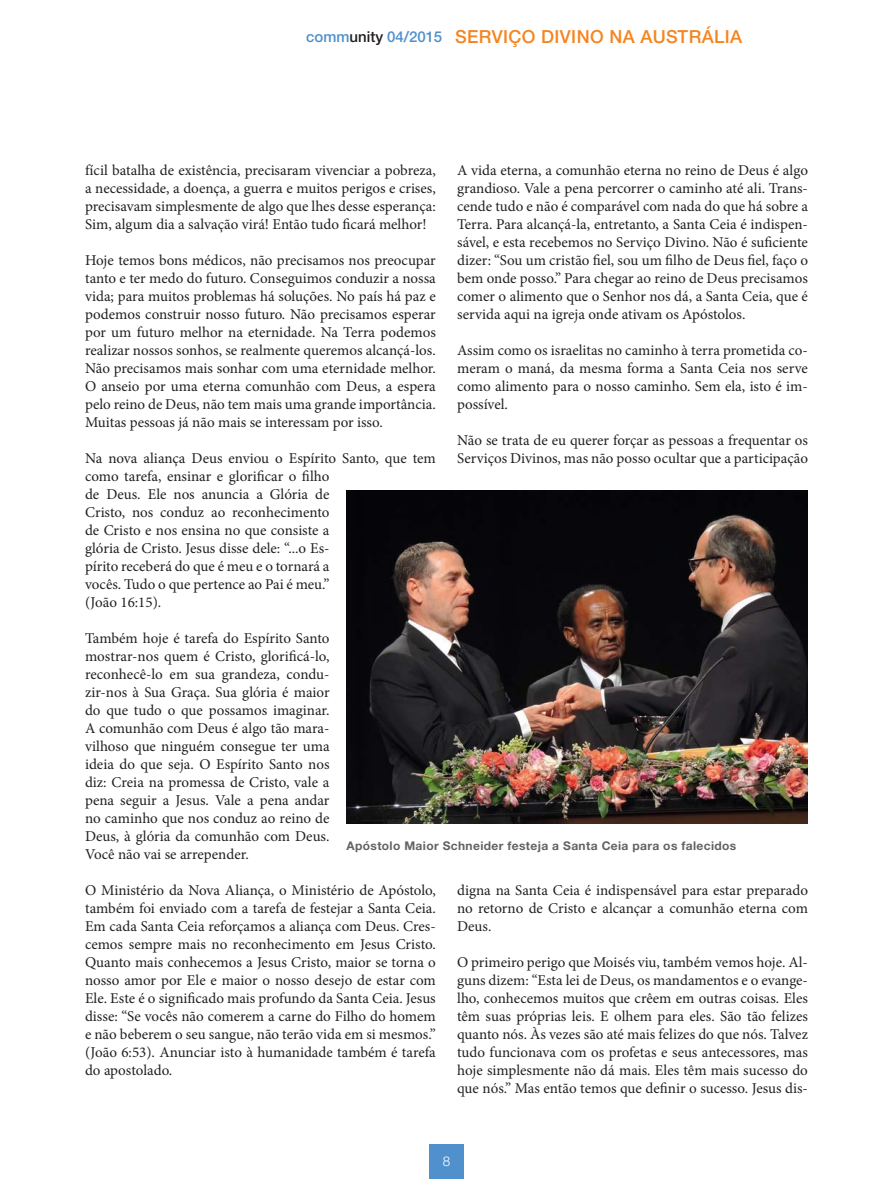
<style>
.page{position:relative;width:893px;height:1191px;background:#fff}
.page>*{position:absolute;margin:0;border:0;box-sizing:border-box;transform-origin:0 0}
._14_Rubrikzeile_oben{font:500 18px "Helvetica Neue LTW1 G";letter-spacing:.02em;color:#f58520}
._04_Lauftext{font:15px/18px "Minion Pro";color:#231f20;text-align:justify}
.Einf__Abs{font:500 15px "Helvetica Neue LTW1 G";color:#5090cc}
.Einf__Abs-2{font:300 13.5px "Helvetica Neue LTW1 G";color:#fff}
._06_BU{font:700 12px "Helvetica Neue LTW1 G";letter-spacing:.03em;color:#636366}
.s1{color:#231f20}
</style>
<div class="page">
<div style="left:429px;top:1144px;width:34px;height:34px;background:#5090cc"></div>
<img style="left:347px;top:491px;width:461px;height:332px">
<p class="Einf__Abs" style="left:306px;top:27px;width:138px">comm<span class="s1">unity</span> 04/2015</p>
<p class="_14_Rubrikzeile_oben" style="left:455px;top:25px;width:289px">SERVIÇO DIVINO NA AUSTRÁLIA</p>
<p class="_04_Lauftext" style="left:457px;top:161px;width:352px">A vida eterna, a comunhão eterna no reino de Deus é algo grandioso. Vale a pena percorrer o caminho até ali. Trans&shy;cende tudo e não é comparável com nada do que há sobre a Terra. Para alcançá-la, entretanto, a Santa Ceia é indispen&shy;sável, e esta recebemos no Serviço Divino. Não é suficiente dizer: “Sou um cristão fiel, sou um filho de Deus fiel, faço o bem onde posso.” Para chegar ao reino de Deus precisamos comer o alimento que o Senhor nos dá, a Santa Ceia, que é servida aqui na igreja onde ativam os Apóstolos.</p>
<p class="_04_Lauftext" style="left:457px;top:341px;width:352px">Assim como os israelitas no caminho à terra prometida co&shy;meram o maná, da mesma forma a Santa Ceia nos serve como alimento para o nosso caminho. Sem ela, isto é im&shy;possível.</p>
<p class="_04_Lauftext" style="left:457px;top:431px;width:352px">Não se trata de eu querer forçar as pessoas a frequentar os<br>Serviços Divinos, mas não posso ocultar que a participação</p>
<p class="_04_Lauftext" style="left:85px;top:161px;width:352px">fícil batalha de existência, precisaram vivenciar a pobreza, a necessidade, a doença, a guerra e muitos perigos e crises, precisavam simplesmente de algo que lhes desse esperança:<br>Sim, algum dia a salvação virá! Então tudo ficará melhor!</p>
<p class="_04_Lauftext" style="left:85px;top:251px;width:352px">Hoje temos bons médicos, não precisamos nos preocupar tanto e ter medo do futuro. Conseguimos conduzir a nossa vida; para muitos problemas há soluções. No país há paz e podemos construir nosso futuro. Não precisamos esperar por um futuro melhor na eternidade. Na Terra podemos realizar nossos sonhos, se realmente queremos alcançá-los.<br>Não precisamos mais sonhar com uma eternidade melhor.<br>O anseio por uma eterna comunhão com Deus, a espera pelo reino de Deus, não tem mais uma grande importância.<br>Muitas pessoas já não mais se interessam por isso.</p>
<p class="_04_Lauftext" style="left:85px;top:449px;width:352px;text-align:left">Na nova aliança Deus enviou o Espírito Santo, que tem como tarefa, ensinar e glorificar o filho<br>de Deus. Ele nos anuncia a Glória de<br>Cristo, nos conduz ao reconhecimento<br>de Cristo e nos ensina no que consiste a<br>glória de Cristo. Jesus disse dele: “...o Es-<br>pírito receberá do que é meu e o tornará a<br>vocês. Tudo o que pertence ao Pai é meu.”<br>(João 16:15).</p>
<p class="_04_Lauftext" style="left:85px;top:629px;width:246px">Também hoje é tarefa do Espírito Santo mostrar-nos quem é Cristo, glorificá-lo, reconhecê-lo em sua grandeza, condu&shy;zir-nos à Sua Graça. Sua glória é maior do que tudo o que possamos imaginar.<br>A comunhão com Deus é algo tão mara&shy;vilhoso que ninguém consegue ter uma ideia do que seja. O Espírito Santo nos diz: Creia na promessa de Cristo, vale a pena seguir a Jesus. Vale a pena andar no caminho que nos conduz ao reino de Deus, à glória da comunhão com Deus.<br>Você não vai se arrepender.</p>
<p class="_04_Lauftext" style="left:85px;top:881px;width:352px">O Ministério da Nova Aliança, o Ministério de Apóstolo, também foi enviado com a tarefa de festejar a Santa Ceia.<br>Em cada Santa Ceia reforçamos a aliança com Deus. Cres&shy;cemos sempre mais no reconhecimento em Jesus Cristo.<br>Quanto mais conhecemos a Jesus Cristo, maior se torna o nosso amor por Ele e maior o nosso desejo de estar com Ele. Este é o significado mais profundo da Santa Ceia. Jesus disse: “Se vocês não comerem a carne do Filho do homem e não beberem o seu sangue, não terão vida em si mesmos.” (João 6:53). Anunciar isto à humanidade também é tarefa do apostolado.</p>
<p class="_06_BU" style="left:347px;top:838px;width:391px">Apóstolo Maior Schneider festeja a Santa Ceia para os falecidos</p>
<p class="_04_Lauftext" style="left:457px;top:881px;width:352px">digna na Santa Ceia é indispensável para estar preparado no retorno de Cristo e alcançar a comunhão eterna com Deus.</p>
<p class="_04_Lauftext" style="left:457px;top:953px;width:352px">O primeiro perigo que Moisés viu, também vemos hoje. Al&shy;guns dizem: “Esta lei de Deus, os mandamentos e o evange&shy;lho, conhecemos muitos que crêem em outras coisas. Eles têm suas próprias leis. E olhem para eles. São tão felizes quanto nós. Às vezes são até mais felizes do que nós. Talvez tudo funcionava com os profetas e seus antecessores, mas hoje simplesmente não dá mais. Eles têm mais sucesso do que nós.” Mas então temos que definir o sucesso. Jesus dis-</p>
<p class="Einf__Abs-2" style="left:443px;top:1153px;width:9px">8</p>
</div>
